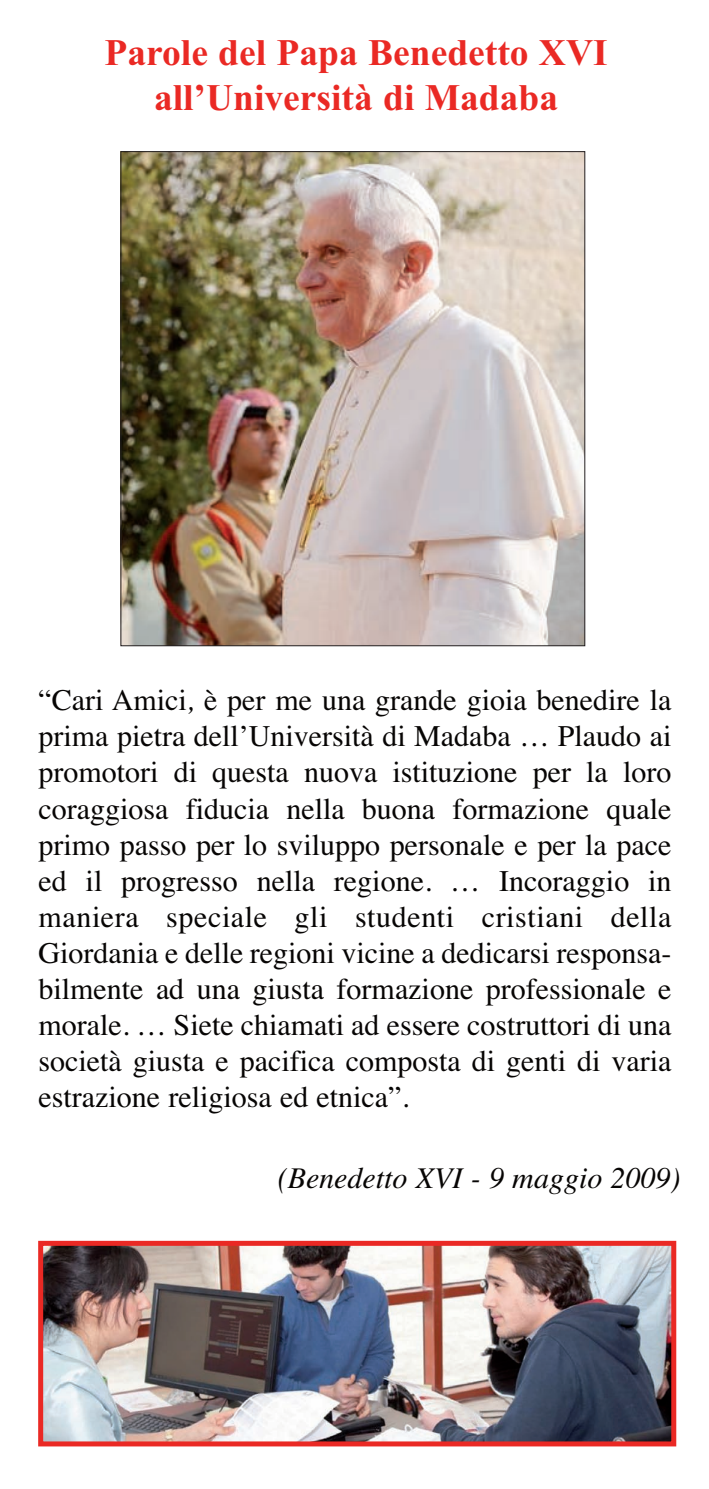
<style>
.page{position:relative;width:709px;height:1489px;background:#fff}
.page>*{position:absolute;margin:0;border:0;box-sizing:border-box;transform-origin:0 0}
.t1{font:700 37.5px/45px "Times New Roman";color:#ea2924;text-align:center}
.t2{font:30px/36px "Times";color:#070504;text-align:justify}
.t3{font:italic 30px "Times";color:#070504}
.s1{font-style:italic}
</style>
<div class="page">
<img style="left:44px;top:1246px;width:626px;height:194px">
<div style="left:38px;top:1240px;width:638px;height:206px;border:5px solid #ea2924"></div>
<img style="left:122px;top:153px;width:461px;height:491px">
<p class="t1" style="left:104px;top:30px;width:505px">Parole del Papa Benedetto XVI all’Università di Madaba</p>
<p class="t2" style="left:39px;top:682px;width:634px">“Cari Amici<span class="s1">,</span> è per me una grande gioia benedire la prima pietra dell’Università di Madaba … Plaudo ai promotori di questa nuova istituzione per la loro coraggiosa fiducia nella buona formazione quale primo passo per lo sviluppo personale e per la pace ed il progresso nella regione. … Incoraggio in maniera speciale gli studenti cristiani della Giordania e delle regioni vicine a dedicarsi responsa&shy;bilmente ad una giusta formazione professionale e morale. … Siete chiamati ad essere costruttori di una società giusta e pacifica composta di genti di varia estrazione religiosa ed etnica”.</p>
<p class="t3" style="left:278px;top:1160px;width:404px">(Benedetto XVI - 9 maggio 2009)</p>
</div>
